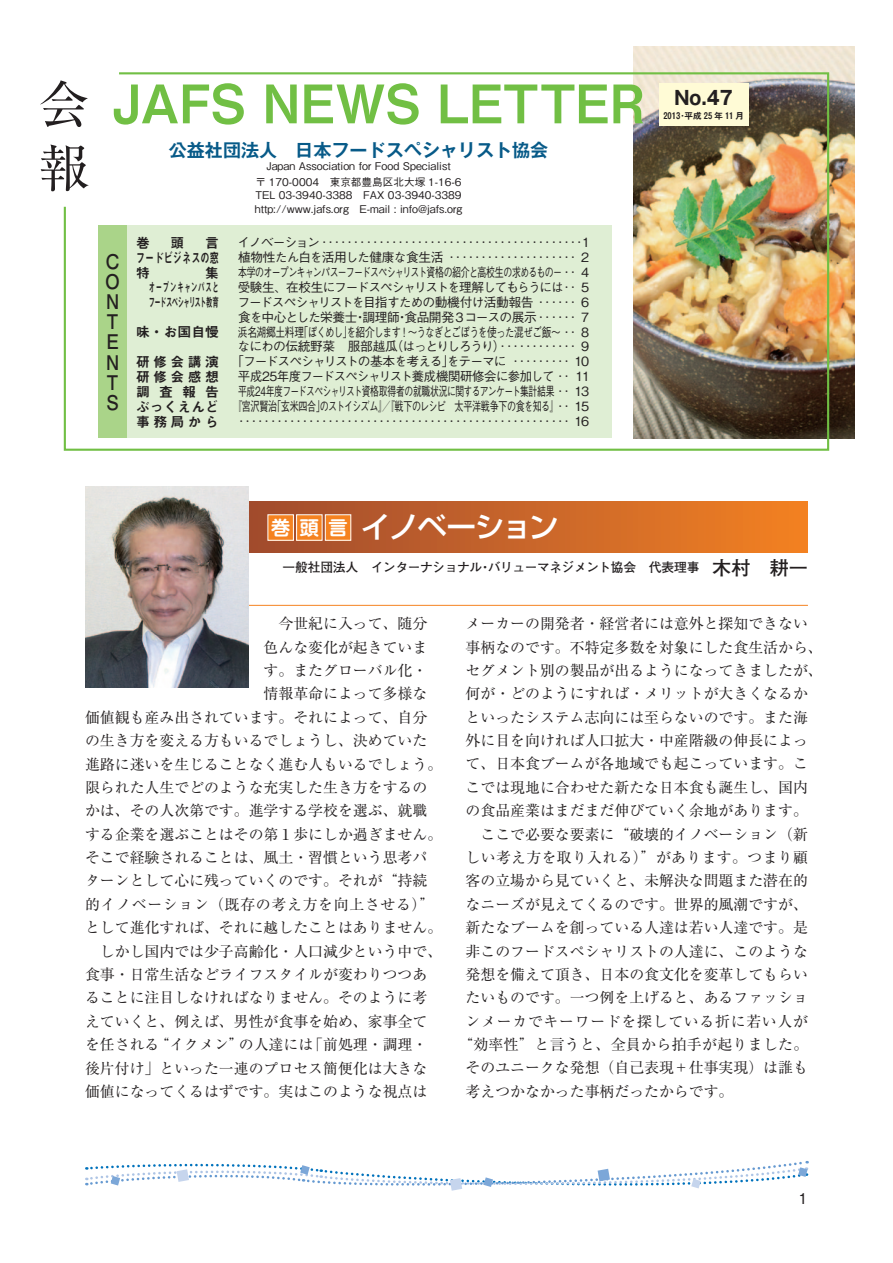
<style>
.page{position:relative;width:893px;height:1263px;background:#fff}
.page>*{position:absolute;margin:0;border:0;box-sizing:border-box;transform-origin:0 0}
.t1{font:53.1px "Midashi Go Pro MB31";color:#71bf44;scale:.95 1}
.t2{font:51px/63.8px "Ryumin Pro";color:#231f20}
.t3{font:500 29.7px "Shin Go Pro";letter-spacing:-.05em;color:#fff}
.t4{font:700 20.25px/20.2px "Futo Go B101 Pro";color:#231f20;text-align:justify;scale:.9 1}
.t5{font:700 19.2px "Gothic MB101 Pro";color:#231f20;scale:.9 1}
.t6{font:700 19.2px "Shin M Go Pro De";color:#fff}
.t7{font:700 18px "Gothic MB101 Pro De";color:#075a88}
.t8{font:14.85px/23.4px "Ryumin Pro";color:#231f20}
.t9{font:14.85px "Ryumin Pro";letter-spacing:.045em;color:#231f20}
.t10{font:14.85px "Ryumin Pro";letter-spacing:.02em;color:#231f20}
.t11{font:14.85px "Ryumin Pro";letter-spacing:.025em;color:#231f20}
.t12{font:14.85px "Ryumin Pro";letter-spacing:.05em;color:#231f20}
.t13{font:500 14.85px "Gothic BBB Pro";color:#231f20}
.t14{font:13.8px/14.9px "Midashi Go Pro MB31";letter-spacing:.01em;color:#231f20;text-align:justify}
.t15{font:13.8px/29.7px "Midashi Go Pro MB31";letter-spacing:.25em;color:#231f20}
.t16{font:500 12.75px/14.9px "Gothic BBB Pro";letter-spacing:-.065em;color:#231f20;text-align:center}
.t17{font:700 12.75px "Futo Go B101 Pro";letter-spacing:-.025em;color:#231f20}
.t18{font:12.75px/15.5px "Midashi Go Pro MB31";letter-spacing:-.005em;color:#231f20;scale:.5 1}
.t19{font:500 10.65px/15.9px "Gothic BBB Pro";color:#231f20;text-align:center}
.t20{font:700 8.55px "Gothic MB101 Pro De";color:#231f20}
.s1{font-size:19.2px}
</style>
<div class="page">
<img style="left:634px;top:47px;width:221px;height:392px">
<img style="left:63px;top:71px;width:767px;height:380px">
<div style="left:98px;top:225px;width:30px;height:213px;background:#aad489"></div>
<div style="left:128px;top:225px;width:484px;height:213px;background:#dfeed4"></div>
<div style="left:659px;top:83px;width:89px;height:42px;background:#fffbd6"></div>
<svg style="left:86px;top:1161px;width:722px;height:30px"></svg>
<svg style="left:249px;top:502px;width:559px;height:51px;background:#cb6728"></svg>
<div style="left:268px;top:515px;width:25px;height:25px;background:#f58220"></div>
<div style="left:267px;top:514px;width:27px;height:27px;border:1px solid #fff"></div>
<div style="left:297px;top:515px;width:25px;height:25px;background:#f58220"></div>
<div style="left:296px;top:514px;width:27px;height:27px;border:1px solid #fff"></div>
<div style="left:325px;top:515px;width:26px;height:25px;background:#f58220"></div>
<div style="left:325px;top:514px;width:26px;height:27px;border:1px solid #fff"></div>
<hr style="left:170px;top:605px;width:638px;height:1px;background:#f58220">
<img style="left:85px;top:487px;width:164px;height:200px">
<h2 class="t2" style="left:38px;top:69px;width:52px">会報</h2>
<h1 class="t1" style="left:113px;top:61px;width:561px">JAFS NEWS LETTER</h1>
<h3 class="t4" style="left:105px;top:248px;width:17px">C O N T E N T S</h3>
<p class="t7" style="left:169px;top:135px;width:381px">公益社団法人　日本フードスペシャリスト協会</p>
<p class="t19" style="left:256px;top:156px;width:207px">Japan Association for Food Specialist<br>〒 170-0004　東京都豊島区北大塚 1-16-6</p>
<p class="t19" style="left:255px;top:187px;width:209px;line-height:13.8px;text-align:left">TEL 03-3940-3388　FAX 03-3940-3389 http://www.jafs.org　E-mail : info@jafs.org</p>
<p class="t14" style="left:136px;top:234px;width:15px">巻</p>
<p class="t14" style="left:171px;top:234px;width:15px">頭</p>
<p class="t14" style="left:136px;top:234px;width:84px;text-indent:69px">言フードビジネスの窓特</p>
<p class="t14" style="left:205px;top:264px;width:15px">集</p>
<p class="t18" style="left:149px;top:278px;width:142px">オープンキャンパスとフードスペシャリスト教育</p>
<p class="t15" style="left:136px;top:316px;width:84px">味・お国自慢研修会講演</p>
<p class="t14" style="left:136px;top:368px;width:84px">研修会感想調査報告ぶっくえんど事務局から</p>
<p class="t16" style="left:231px;top:233px;width:361px">イノベーション･････････････････････････････････････････1植物性たん白を活用した健康な食生活････････････････････ 2本学のオープンキャンパス－フードスペシャリスト資格の紹介と高校生の求めるもの－･･ 4受験生、在校生にフードスペシャリストを理解してもらうには･･ 5フードスペシャリストを目指すための動機付け活動報告･･････ 6食を中心とした栄養士・調理師・食品開発３コースの展示･･････ 7浜名湖郷土料理「ぼくめし」を紹介します！～うなぎとごぼうを使った混ぜご飯～･･ 8なにわの伝統野菜　服部越瓜（はっとりしろうり）････････････ 9「フードスペシャリストの基本を考える」をテーマに･････････ 10平成25年度フードスペシャリスト養成機関研修会に参加して･･ 11平成24年度フードスペシャリスト資格取得者の就職状況に関するアンケート集計結果･･ 13『宮沢賢治「玄米四合」のストイシズム』／『戦下のレシピ　太平洋戦争下の食を知る』･･ 15････････････････････････････････････････････････････ 16</p>
<p class="t5" style="left:675px;top:82px;width:66px">No.47</p>
<p class="t20" style="left:663px;top:109px;width:82px">2013・平成 25 年 11 月</p>
<h3 class="t3" style="left:361px;top:503px;width:199px">イノベーション</h3>
<p class="t6" style="left:271px;top:512px;width:78px">巻頭言</p>
<p class="t17" style="left:283px;top:557px;width:527px">一般社団法人　インターナショナル・バリューマネジメント協会　代表理事　<span class="s1">木村　耕一</span></p>
<p class="t8" style="left:279px;top:611px;width:150px">今世紀に入って、随分</p>
<p class="t8" style="left:264px;top:634px;width:165px">色んな変化が起きていま</p>
<p class="t8" style="left:264px;top:658px;width:165px">す。またグローバル化・</p>
<p class="t8" style="left:264px;top:681px;width:165px">情報革命によって多様な</p>
<p class="t8" style="left:85px;top:704px;width:344px">価値観も産み出されています。それによって、自分</p>
<p class="t8" style="left:85px;top:728px;width:344px">の生き方を変える方もいるでしょうし、決めていた</p>
<p class="t8" style="left:85px;top:751px;width:359px">進路に迷いを生じることなく進む人もいるでしょう。</p>
<p class="t8" style="left:85px;top:775px;width:344px">限られた人生でどのような充実した生き方をするの</p>
<p class="t8" style="left:85px;top:798px;width:344px">かは、その人次第です。進学する学校を選ぶ、就職</p>
<p class="t8" style="left:85px;top:821px;width:359px">する企業を選ぶことはその第１歩にしか過ぎません。</p>
<p class="t8" style="left:85px;top:845px;width:344px">そこで経験されることは、風土・習慣という思考パ</p>
<p class="t8" style="left:85px;top:868px;width:344px">ターンとして心に残っていくのです。それが“持続</p>
<p class="t9" style="left:85px;top:893px;width:351px">的イノベーション（既存の考え方を向上させる）”</p>
<p class="t8" style="left:85px;top:915px;width:359px">として進化すれば、それに越したことはありません。</p>
<p class="t8" style="left:100px;top:938px;width:344px">しかし国内では少子高齢化・人口減少という中で、</p>
<p class="t8" style="left:85px;top:962px;width:344px">食事・日常生活などライフスタイルが変わりつつあ</p>
<p class="t8" style="left:85px;top:985px;width:344px">ることに注目しなければなりません。そのように考</p>
<p class="t8" style="left:85px;top:1008px;width:344px">えていくと、例えば、男性が食事を始め、家事全て</p>
<p class="t8" style="left:85px;top:1032px;width:344px">を任される“イクメン”の人達には「前処理・調理・</p>
<p class="t8" style="left:85px;top:1055px;width:344px">後片付け」といった一連のプロセス簡便化は大きな</p>
<p class="t8" style="left:85px;top:1079px;width:344px">価値になってくるはずです。実はこのような視点は</p>
<p class="t8" style="left:466px;top:611px;width:359px">メーカーの開発者・経営者には意外と探知できない事柄なのです。不特定多数を対象にした食生活から、セグメント別の製品が出るようになってきましたが、何が・どのようにすれば・メリットが大きくなるかといったシステム志向には至らないのです。また海外に目を向ければ人口拡大・中産階級の伸長によって、日本食ブームが各地域でも起こっています。ここでは現地に合わせた新たな日本食も誕生し、国内の食品産業はまだまだ伸びていく余地があります。</p>
<p class="t8" style="left:480px;top:821px;width:329px">ここで必要な要素に“破壊的イノベーション（新</p>
<p class="t10" style="left:466px;top:846px;width:344px">しい考え方を取り入れる）”があります。つまり顧</p>
<p class="t8" style="left:466px;top:868px;width:344px">客の立場から見ていくと、未解決な問題また潜在的</p>
<p class="t8" style="left:466px;top:891px;width:344px">なニーズが見えてくるのです。世界的風潮ですが、</p>
<p class="t8" style="left:466px;top:915px;width:344px">新たなブームを創っている人達は若い人達です。是</p>
<p class="t8" style="left:466px;top:938px;width:344px">非このフードスペシャリストの人達に、このような</p>
<p class="t8" style="left:466px;top:962px;width:344px">発想を備えて頂き、日本の食文化を変革してもらい</p>
<p class="t8" style="left:466px;top:985px;width:344px">たいものです。一つ例を上げると、あるファッショ</p>
<p class="t12" style="left:466px;top:1009px;width:344px">ンメーカでキーワードを探している折に若い人が</p>
<p class="t11" style="left:458px;top:1033px;width:352px">“効率性”と言うと、全員から拍手が起りました。</p>
<p class="t8" style="left:466px;top:1055px;width:344px">そのユニークな発想（自己表現＋仕事実現）は誰も</p>
<p class="t8" style="left:466px;top:1078px;width:269px">考えつかなかった事柄だったからです。</p>
<p class="t13" style="left:798px;top:1186px;width:11px">1</p>
</div>
